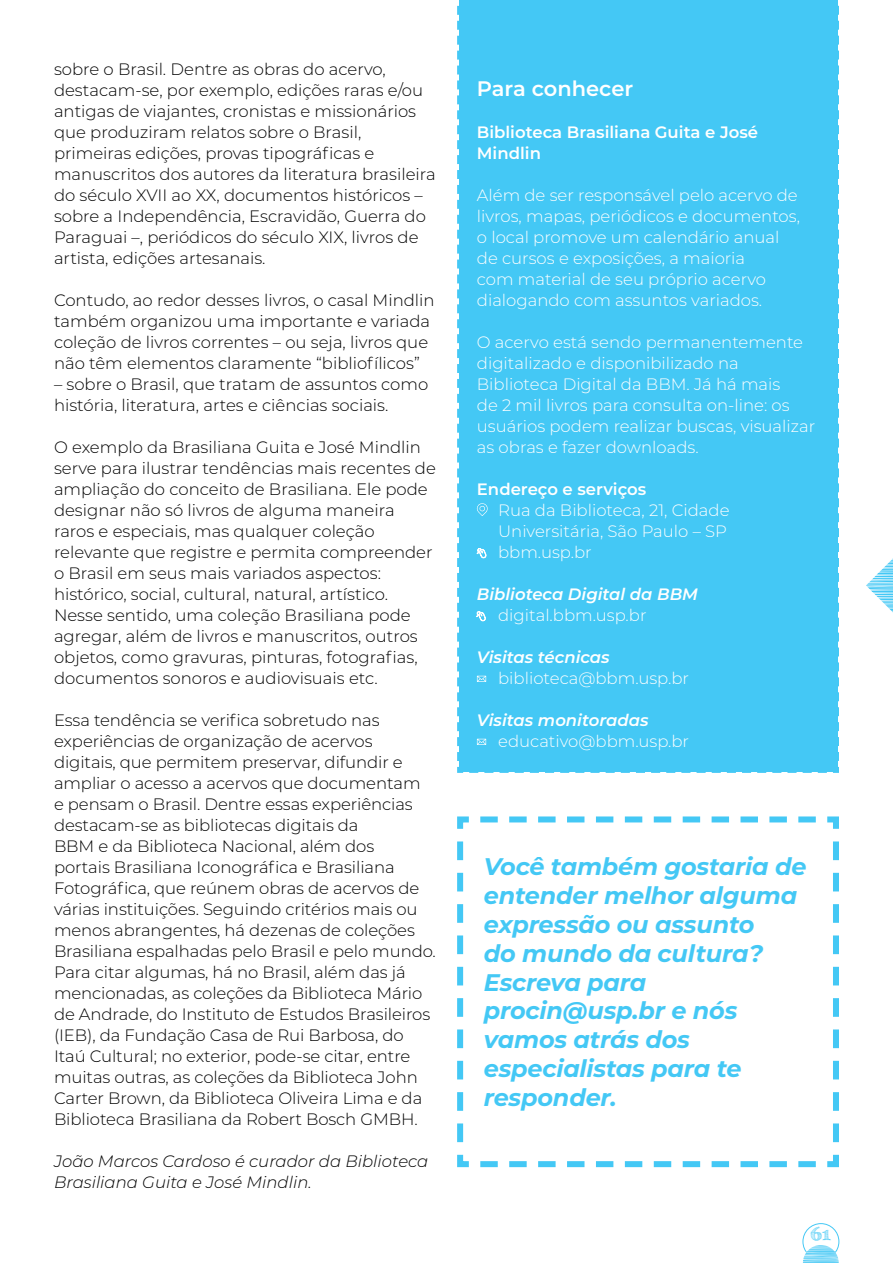
<style>
.page{position:relative;width:893px;height:1263px;background:#fff}
.page>*{position:absolute;margin:0;border:0;box-sizing:border-box;transform-origin:0 0}
.t1{font:italic 700 24px/28.8px "Montserrat";letter-spacing:-.01em;color:#44c8f5}
.t2{font:600 21px "Montserrat";color:#fff}
.t3{font:700 18px "FFF Tusj";color:#44c8f5}
.t4{font:300 16.5px/21px "Montserrat";letter-spacing:-.005em;color:#000}
.t5{font:300 16.5px/21px "Montserrat";color:#fff}
.t6{font:italic 300 16.5px/21px "Montserrat";color:#000}
.t7{font:italic 600 16.5px "Montserrat";color:#fff}
.t8{font:600 16.5px/21px "Montserrat";color:#fff}
</style>
<div class="page">
<svg style="left:866px;top:558px;width:27px;height:55px"></svg>
<div style="left:803px;top:1223px;width:36px;height:36px;border:1px solid #44c8f5;border-radius:50%"></div>
<svg style="left:803px;top:1245px;width:36px;height:18px"></svg>
<svg style="left:457px;top:816px;width:382px;height:352px"></svg>
<div style="left:457px;top:0;width:382px;height:773px;background:#44c8f5"></div>
<svg style="left:477px;top:548px;width:10px;height:10px"></svg>
<svg style="left:477px;top:739px;width:9px;height:6px"></svg>
<svg style="left:477px;top:676px;width:9px;height:6px"></svg>
<svg style="left:477px;top:503px;width:11px;height:13px"></svg>
<svg style="left:476px;top:611px;width:10px;height:10px"></svg>
<p class="t4" style="left:54px;top:58px;width:383px">sobre o Brasil. Dentre as obras do acervo, destacam-se, por exemplo, edições raras e/ou antigas de viajantes, cronistas e missionários que produziram relatos sobre o Brasil, primeiras edições, provas tipográficas e manuscritos dos autores da literatura brasileira do século XVII ao XX, documentos históricos – sobre a Independência, Escravidão, Guerra do Paraguai –, periódicos do século XIX, livros de artista, edições artesanais.</p>
<p class="t4" style="left:54px;top:289px;width:382px">Contudo, ao redor desses livros, o casal Mindlin também organizou uma importante e variada coleção de livros correntes – ou seja, livros que não têm elementos claramente “bibliofílicos”</p>
<p class="t4" style="left:54px;top:373px;width:376px">– sobre o Brasil, que tratam de assuntos como história, literatura, artes e ciências sociais.</p>
<p class="t4" style="left:54px;top:436px;width:383px">O exemplo da Brasiliana Guita e José Mindlin serve para ilustrar tendências mais recentes de ampliação do conceito de Brasiliana. Ele pode designar não só livros de alguma maneira raros e especiais, mas qualquer coleção relevante que registre e permita compreender o Brasil em seus mais variados aspectos: histórico, social, cultural, natural, artístico.<br>Nesse sentido, uma coleção Brasiliana pode agregar, além de livros e manuscritos, outros objetos, como gravuras, pinturas, fotografias, documentos sonoros e audiovisuais etc.</p>
<p class="t4" style="left:54px;top:709px;width:383px">Essa tendência se verifica sobretudo nas experiências de organização de acervos digitais, que permitem preservar, difundir e ampliar o acesso a acervos que documentam<br>e pensam o Brasil. Dentre essas experiências destacam-se as bibliotecas digitais da<br>BBM e da Biblioteca Nacional, além dos<br>portais Brasiliana Iconográfica e Brasiliana Fotográfica, que reúnem obras de acervos de várias instituições. Seguindo critérios mais ou menos abrangentes, há dezenas de coleções Brasiliana espalhadas pelo Brasil e pelo mundo.<br>Para citar algumas, há no Brasil, além das já mencionadas, as coleções da Biblioteca Mário de Andrade, do Instituto de Estudos Brasileiros (IEB), da Fundação Casa de Rui Barbosa, do Itaú Cultural; no exterior, pode-se citar, entre muitas outras, as coleções da Biblioteca John Carter Brown, da Biblioteca Oliveira Lima e da Biblioteca Brasiliana da Robert Bosch GMBH.</p>
<p class="t6" style="left:54px;top:1150px;width:376px">João Marcos Cardoso é curador da Biblioteca<br>Brasiliana Guita e José Mindlin.</p>
<p class="t2" style="left:477px;top:74px;width:158px">Para conhecer</p>
<p class="t8" style="left:477px;top:121px;width:283px">Biblioteca Brasiliana Guita e José<br>Mindlin</p>
<p class="t5" style="left:477px;top:184px;width:325px">Além de ser responsável pelo acervo de livros, mapas, periódicos e documentos, o local promove um calendário anual de cursos e exposições, a maioria<br>com material de seu próprio acervo dialogando com assuntos variados.</p>
<p class="t5" style="left:477px;top:331px;width:340px">O acervo está sendo permanentemente digitalizado e disponibilizado na Biblioteca Digital da BBM. Já há mais<br>de 2 mil livros para consulta on-line: os usuários podem realizar buscas, visualizar as obras e fazer downloads.</p>
<p class="t8" style="left:477px;top:478px;width:171px">Endereço e serviços</p>
<p class="t5" style="left:498px;top:499px;width:233px">Rua da Biblioteca, 21, Cidade<br>Universitária, São Paulo – SP bbm.usp.br</p>
<p class="t7" style="left:477px;top:582px;width:223px">Biblioteca Digital da BBM</p>
<p class="t5" style="left:498px;top:604px;width:150px">digital.bbm.usp.br</p>
<p class="t7" style="left:477px;top:645px;width:134px">Visitas técnicas</p>
<p class="t5" style="left:498px;top:667px;width:192px">biblioteca@bbm.usp.br</p>
<p class="t7" style="left:477px;top:708px;width:173px">Visitas monitoradas</p>
<p class="t5" style="left:498px;top:730px;width:192px">educativo@bbm.usp.br</p>
<h1 class="t1" style="left:484px;top:851px;width:324px">Você também gostaria de entender melhor alguma expressão ou assunto<br>do mundo da cultura?<br>Escreva para procin@usp.br e nós vamos atrás dos especialistas para te responder.</h1>
<p class="t3" style="left:811px;top:1223px;width:22px">61</p>
</div>
